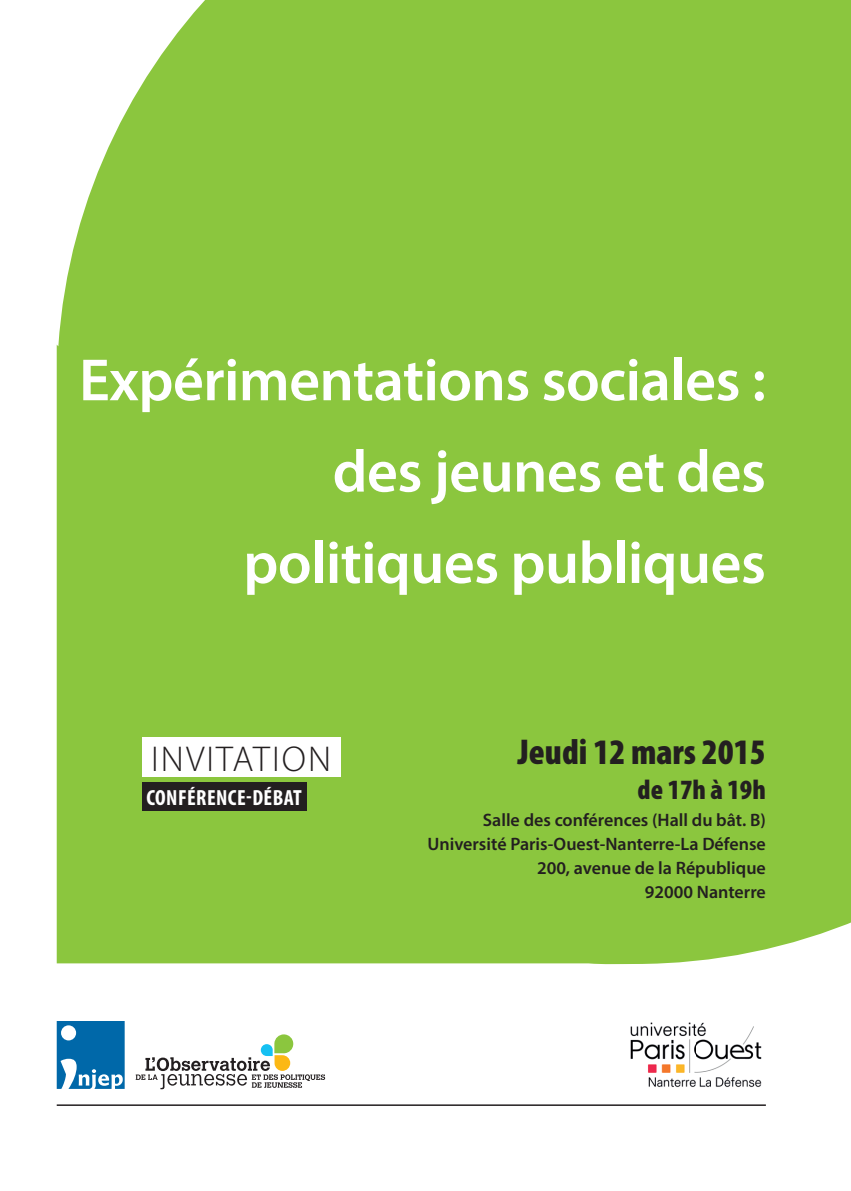
<style>
.page{position:relative;width:851px;height:1191px;background:#fff}
.page>*{position:absolute;margin:0;border:0;box-sizing:border-box;transform-origin:0 0}
.t1{font:600 60px/91.4px "Myriad Pro";letter-spacing:-.01em;color:#fff;text-align:right}
.t2{font:900 condensed 36px "Myriad Pro";color:#231f20}
.t3{font:300 36px "Myriad Pro";letter-spacing:.06em;color:#231f20}
.t4{font:900 condensed 28px "Myriad Pro";color:#231f20}
.t5{font:700 condensed 22px "Myriad Pro";letter-spacing:.02em;color:#fff}
.t6{font:600 18px/24px "Myriad Pro";color:#231f20;text-align:right}
</style>
<div class="page">
<div style="left:57px;top:0;width:793px;height:964px;background:#8bc63e"></div>
<div style="left:142px;top:737px;width:198px;height:40px;background:#fff"></div>
<div style="left:142px;top:782px;width:164px;height:29px;background:#231f20"></div>
<hr style="left:57px;top:1104px;width:708px;height:2px;background:#231f20">
<div style="left:261px;top:1044px;width:12px;height:12px;background:#15c0f2;border-radius:6px"></div>
<svg style="left:136px;top:1055px;width:189px;height:34px"></svg>
<div style="left:274px;top:1034px;width:19px;height:19px;background:#8bc63e;border-radius:9px"></div>
<svg style="left:57px;top:1021px;width:68px;height:68px;background:#2e83b8"></svg>
<img style="left:630px;top:1022px;width:132px;height:65px">
<h1 class="t1" style="left:79px;top:333px;width:688px">Expérimentations sociales : des jeunes et des politiques publiques</h1>
<h2 class="t3" style="left:151px;top:737px;width:181px">INVITATION</h2>
<p class="t5" style="left:146px;top:784px;width:157px">CONFÉRENCE-DÉBAT</p>
<h2 class="t2" style="left:517px;top:732px;width:249px">Jeudi 12 mars 2015</h2>
<h3 class="t4" style="left:637px;top:774px;width:130px">de 17h à 19h</h3>
<p class="t6" style="left:427px;top:807px;width:340px">Salle des conférences (Hall du bât. B)<br>Université Paris-Ouest-Nanterre-La Défense<br>200, avenue de la République<br>92000 Nanterre</p>
</div>
